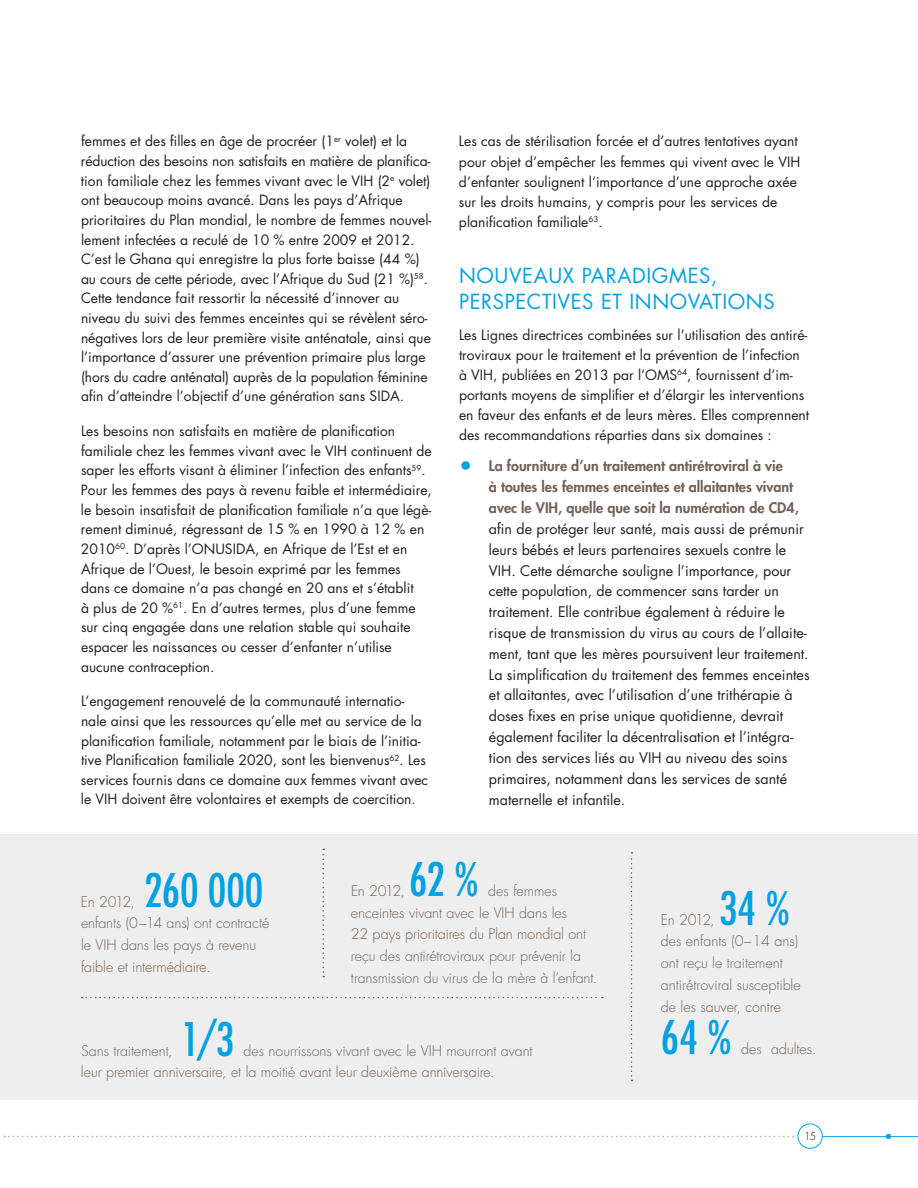
<style>
.page{position:relative;width:918px;height:1188px;background:#fff}
.page>*{position:absolute;margin:0;border:0;box-sizing:border-box;transform-origin:0 0}
.t1{font:condensed 45px "Futura Std";color:#00a1e3}
.t2{font:20.25px/25.3px "Futura Std";letter-spacing:.03em;color:#00a1e3}
.t3{font:14.25px/20.9px "Futura Std";color:#231f20}
.t4{font:300 14.25px/21.8px "Futura Std";color:#716259}
.t5{font:800 14.25px/20.9px "Futura Std";color:#716259}
.t6{font:13.8px/19.6px "Futura Std";color:#231f20}
.t7{font:10.5px "Futura Std";color:#716259}
.s1{font-weight:400;font-size:22.5px;color:#00a1e3}
</style>
<div class="page">
<svg style="left:4px;top:1136px;width:794px;height:1px"></svg>
<svg style="left:886px;top:1134px;width:5px;height:5px"></svg>
<hr style="left:808px;top:1136px;width:110px;height:1px;background:#00a1e3">
<div style="left:798px;top:1124px;width:24px;height:24px;background:#fff;border-radius:50%"></div>
<div style="left:798px;top:1124px;width:25px;height:25px;border:1px solid #00a1e3;border-radius:50%"></div>
<div style="left:0;top:835px;width:918px;height:265px;background:#efeeee"></div>
<svg style="left:82px;top:997px;width:521px;height:1px"></svg>
<svg style="left:322px;top:849px;width:2px;height:128px"></svg>
<svg style="left:631px;top:852px;width:1px;height:229px"></svg>
<p class="t6" style="left:81px;top:132px;width:352px">femmes et des filles en âge de procréer (1<sup>er</sup> volet) et la réduction des besoins non satisfaits en matière de planifica&shy;tion familiale chez les femmes vivant avec le VIH (2<sup>e</sup> volet) ont beaucoup moins avancé. Dans les pays d’Afrique prioritaires du Plan mondial, le nombre de femmes nouvel&shy;lement infectées a reculé de 10 % entre 2009 et 2012.<br>C’est le Ghana qui enregistre la plus forte baisse (44 %) au cours de cette période, avec l’Afrique du Sud (21 %)<sup>58</sup>.<br>Cette tendance fait ressortir la nécessité d’innover au niveau du suivi des femmes enceintes qui se révèlent séro&shy;négatives lors de leur première visite anténatale, ainsi que l’importance d’assurer une prévention primaire plus large (hors du cadre anténatal) auprès de la population féminine afin d’atteindre l’objectif d’une génération sans SIDA.</p>
<p class="t6" style="left:81px;top:421px;width:352px">Les besoins non satisfaits en matière de planification familiale chez les femmes vivant avec le VIH continuent de saper les efforts visant à éliminer l’infection des enfants<sup>59</sup>.<br>Pour les femmes des pays à revenu faible et intermédiaire, le besoin insatisfait de planification familiale n’a que légè&shy;rement diminué, régressant de 15 % en 1990 à 12 % en 2010<sup>60</sup>. D’après l’ONUSIDA, en Afrique de l’Est et en Afrique de l’Ouest, le besoin exprimé par les femmes dans ce domaine n’a pas changé en 20 ans et s’établit<br>à plus de 20 %<sup>61</sup>. En d’autres termes, plus d’une femme sur cinq engagée dans une relation stable qui souhaite espacer les naissances ou cesser d’enfanter n’utilise aucune contraception.</p>
<p class="t6" style="left:81px;top:692px;width:349px">L’engagement renouvelé de la communauté internatio&shy;nale ainsi que les ressources qu’elle met au service de la planification familiale, notamment par le biais de l’initia&shy;tive Planification familiale 2020, sont les bienvenus<sup>62</sup>. Les services fournis dans ce domaine aux femmes vivant avec le VIH doivent être volontaires et exempts de coercition.</p>
<p class="t6" style="left:459px;top:131px;width:343px;line-height:20.1px">Les cas de stérilisation forcée et d’autres tentatives ayant pour objet d’empêcher les femmes qui vivent avec le VIH d’enfanter soulignent l’importance d’une approche axée sur les droits humains, y compris pour les services de planification familiale<sup>63</sup>.</p>
<h2 class="t2" style="left:459px;top:263px;width:317px">NOUVEAUX PARADIGMES,<br>PERSPECTIVES ET INNOVATIONS</h2>
<p class="t6" style="left:459px;top:325px;width:352px;line-height:20.1px">Les Lignes directrices combinées sur l’utilisation des antiré&shy;troviraux pour le traitement et la prévention de l’infection à VIH, publiées en 2013 par l’OMS<sup>64</sup>, fournissent d’im&shy;portants moyens de simplifier et d’élargir les interventions en faveur des enfants et de leurs mères. Elles comprennent des recommandations réparties dans six domaines :</p>
<p class="t5" style="left:489px;top:456px;width:311px;text-indent:-30px"><span class="s1">•</span> La fourniture d’un traitement antirétroviral à vie<br>à toutes les femmes enceintes et allaitantes vivant avec le VIH, quelle que soit la numération de CD4,</p>
<p class="t3" style="left:489px;top:518px;width:322px">afin de protéger leur santé, mais aussi de prémunir leurs bébés et leurs partenaires sexuels contre le VIH. Cette démarche souligne l’importance, pour cette population, de commencer sans tarder un traitement. Elle contribue également à réduire le risque de transmission du virus au cours de l’allaite&shy;ment, tant que les mères poursuivent leur traitement.<br>La simplification du traitement des femmes enceintes et allaitantes, avec l’utilisation d’une trithérapie à doses fixes en prise unique quotidienne, devrait également faciliter la décentralisation et l’intégra&shy;tion des services liés au VIH au niveau des soins primaires, notamment dans les services de santé maternelle et infantile.</p>
<h1 class="t1" style="left:409px;top:852px;width:71px">62 %</h1>
<h1 class="t1" style="left:144px;top:863px;width:121px">260 000</h1>
<p class="t4" style="left:81px;top:913px;width:190px">enfants (0−14 ans) ont contracté le VIH dans les pays à revenu faible et intermédiaire.</p>
<p class="t4" style="left:661px;top:909px;width:55px">En 2012,</p>
<p class="t4" style="left:351px;top:880px;width:248px;text-indent:137px">des femmes enceintes vivant avec le VIH dans les<br>22 pays prioritaires du Plan mondial ont reçu des antirétroviraux pour prévenir la transmission du virus de la mère à l’enfant.</p>
<p class="t4" style="left:351px;top:880px;width:55px">En 2012,</p>
<h1 class="t1" style="left:719px;top:881px;width:73px">34 %</h1>
<p class="t4" style="left:661px;top:931px;width:141px">des enfants (0−14 ans) ont reçu le traitement antirétroviral susceptible de les sauver, contre</p>
<p class="t4" style="left:81px;top:891px;width:55px">En 2012,</p>
<p class="t4" style="left:81px;top:1040px;width:93px">Sans traitement,</p>
<h1 class="t1" style="left:182px;top:1012px;width:54px">1/3</h1>
<p class="t4" style="left:244px;top:1040px;width:291px">des nourrissons vivant avec le VIH mourront avant</p>
<h1 class="t1" style="left:661px;top:1011px;width:73px">64 %</h1>
<p class="t4" style="left:741px;top:1039px;width:77px">des adultes.</p>
<p class="t4" style="left:81px;top:1062px;width:415px">leur premier anniversaire, et la moitié avant leur deuxième anniversaire.</p>
<p class="t7" style="left:804px;top:1130px;width:14px">15</p>
</div>
